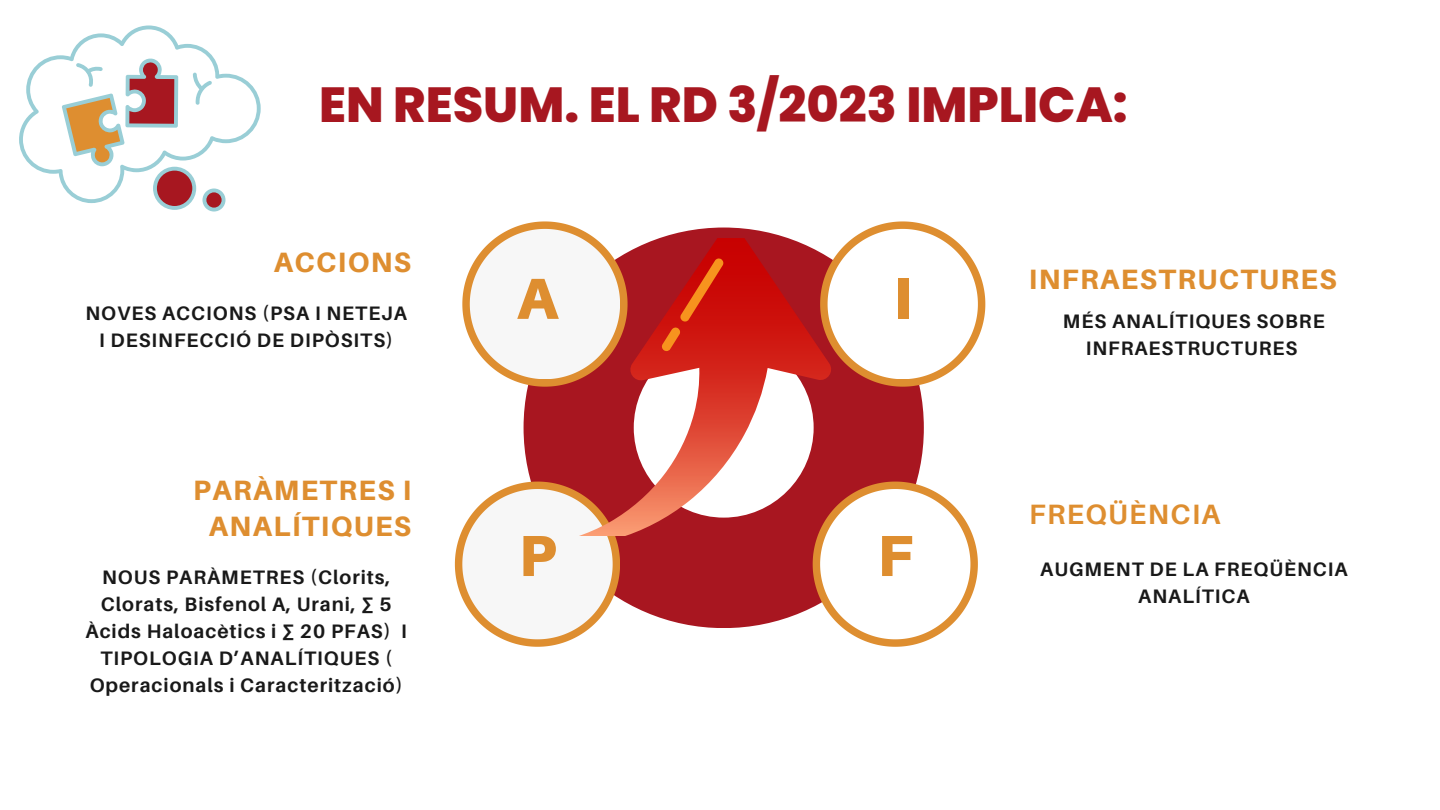
<style>
.page{position:relative;width:1440px;height:810px;background:#fff}
.page>*{position:absolute;margin:0;border:0;box-sizing:border-box;transform-origin:0 0}
.t1{font:900 58px "Aileron";color:#de8e30}
.t2{font:800 49.3px "Poppins";color:#a71720}
.t3{font:800 28px/36px "Aileron";letter-spacing:.05em;color:#de8e30;text-align:center}
.t4{font:700 28px "Aileron";letter-spacing:.05em;color:#de8e30}
.t5{font:700 19.5px/27px "Aileron";letter-spacing:.05em;color:#191919;text-align:center}
</style>
<div class="page">
<svg style="left:524px;top:228px;width:400px;height:400px;background:#b02d36"></svg>
<svg style="left:820px;top:221px;width:165px;height:165px"></svg>
<svg style="left:813px;top:482px;width:165px;height:165px"></svg>
<svg style="left:462px;top:221px;width:165px;height:165px"></svg>
<svg style="left:455px;top:482px;width:165px;height:165px"></svg>
<svg style="left:19px;top:25px;width:242px;height:186px"></svg>
<svg style="left:538px;top:238px;width:297px;height:297px"></svg>
<svg style="left:661px;top:258px;width:63px;height:93px;background:#ca2412"></svg>
<p class="t2" style="left:319px;top:71px;width:810px">EN RESUM. EL RD 3/2023 IMPLICA:</p>
<p class="t3" style="left:274px;top:244px;width:139px">ACCIONS</p>
<p class="t5" style="left:85px;top:300px;width:323px">NOVES ACCIONS (PSA I NETEJA<br>I DESINFECCIÓ DE DIPÒSITS)</p>
<p class="t3" style="left:193px;top:472px;width:220px">PARÀMETRES I<br>ANALÍTIQUES</p>
<p class="t5" style="left:86px;top:563px;width:323px">NOUS PARÀMETRES (Clorits,<br>Clorats, Bisfenol A, Urani, ∑ 5<br>Àcids Haloacètics i ∑ 20 PFAS) I<br>TIPOLOGIA D’ANALÍTIQUES (<br>Operacionals i Caracterització)</p>
<p class="t1" style="left:517px;top:263px;width:43px">A</p>
<p class="t1" style="left:519px;top:520px;width:39px">P</p>
<p class="t1" style="left:894px;top:263px;width:20px">I</p>
<p class="t1" style="left:877px;top:520px;width:37px">F</p>
<p class="t3" style="left:1029px;top:261px;width:309px">INFRAESTRUCTURES</p>
<p class="t5" style="left:1063px;top:307px;width:263px">MÉS ANALÍTIQUES SOBRE<br>INFRAESTRUCTURES</p>
<p class="t4" style="left:1029px;top:497px;width:193px">FREQÜÈNCIA</p>
<p class="t5" style="left:1040px;top:556px;width:309px">AUGMENT DE LA FREQÜÈNCIA<br>ANALÍTICA</p>
</div>
